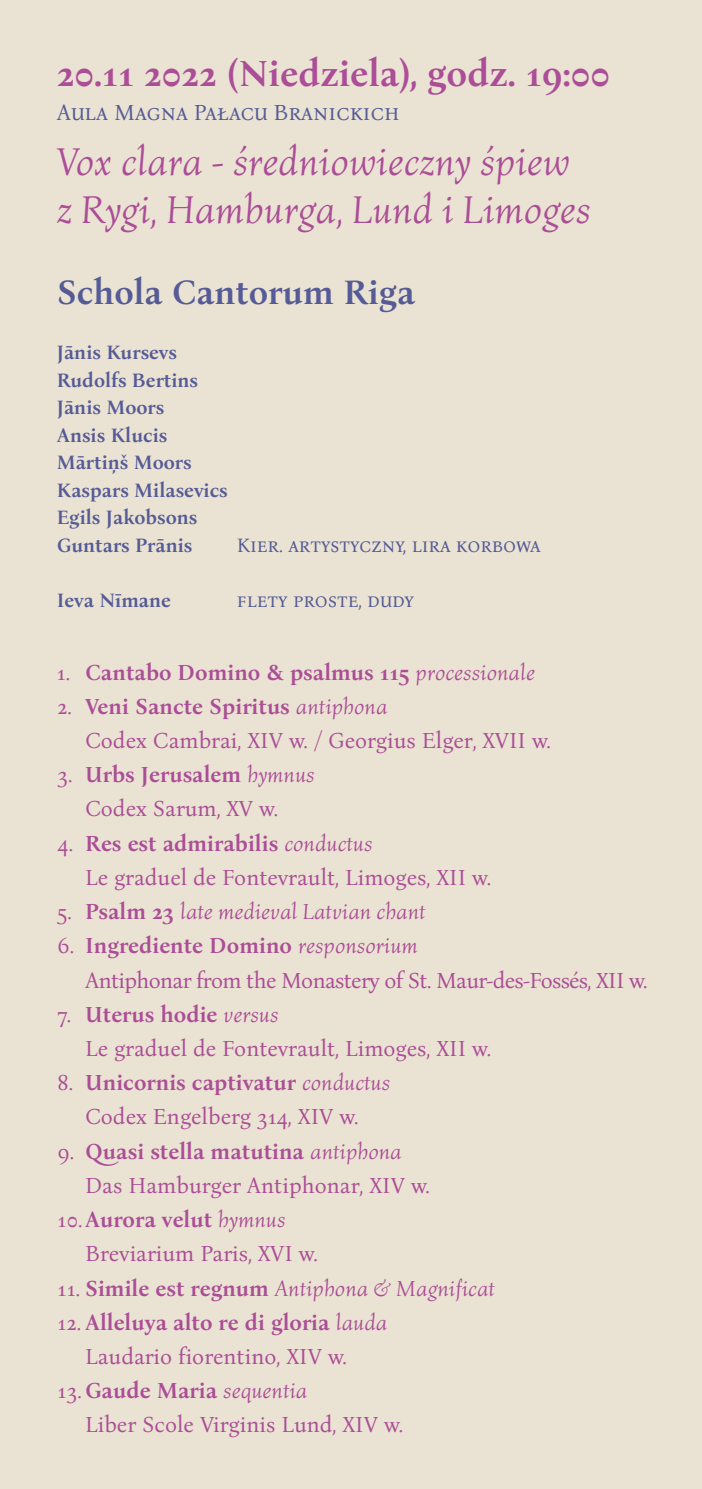
<style>
.page{position:relative;width:702px;height:1489px;background:#fff}
.page>*{position:absolute;margin:0;border:0;box-sizing:border-box;transform-origin:0 0}
.t1{font:italic 40px/48px "Bona Nova";color:#ab4d97}
.t2{font:700 37.5px "Bona Nova";color:#ab4d97}
.t3{font:700 35px "Bona Nova";color:#555b96}
.t4{font:22.5px/34.2px "Bona Nova";color:#ab4d97}
.t5{font:700 22.5px "Bona Nova";color:#ab4d97}
.t6{font:22.5px/34.2px "Bona Nova";letter-spacing:-.03em;color:#ab4d97}
.t7{font:italic 22.5px "Bona Nova";color:#ab4d97}
.t8{font:22.5px "Bona Nova";color:#555b96}
.t9{font:700 20px/27.5px "Bona Nova";color:#555b96}
.t10{font:20px "Bona Nova";color:#555b96}
.s1{font-weight:400}
.s2{font-weight:400;font-style:italic}
.s3{font-weight:700}
.s4{font-style:italic}
.s5{font-style:normal}
.s6{font-weight:700;font-style:normal}
</style>
<div class="page">
<div style="left:0;top:0;width:702px;height:1488px;background:#eae2d2"></div>
<h2 class="t2" style="left:57px;top:44px;width:554px">20.11 2022 (Niedziela), godz. 19:00</h2>
<p class="t8" style="left:57px;top:96px;width:344px">Aula Magna Pałacu Branickich</p>
<h1 class="t1" style="left:57px;top:139px;width:535px">Vox clara - średniowieczny śpiew z Rygi, Hamburga, Lund i Limoges</h1>
<h3 class="t3" style="left:57px;top:265px;width:360px">Schola Cantorum Riga</h3>
<p class="t9" style="left:57px;top:339px;width:172px">Jānis Kursevs<br>Rudolfs Bertins<br>Jānis Moors<br>Ansis Klucis<br>Mārtiņš Moors<br>Kaspars Milasevics<br>Egils Jakobsons<br>Guntars Prānis</p>
<p class="t10" style="left:237px;top:530px;width:305px">Kier. artystyczny, lira korbowa</p>
<p class="t9" style="left:57px;top:586px;width:116px">Ieva Nīmane</p>
<p class="t10" style="left:237px;top:585px;width:178px">flety proste, dudy</p>
<p class="t5" style="left:57px;top:654px;width:479px"><span class="s1">1.</span> Cantabo Domino &amp; psalmus 115 <span class="s2">processionale</span></p>
<p class="t4" style="left:85px;top:689px;width:467px;text-indent:-27px">2. <span class="s3">Veni Sancte Spiritus</span> <span class="s4">antiphona<br></span>Codex Cambrai, XIV w. / Georgius Elger, XVII w.</p>
<p class="t4" style="left:58px;top:758px;width:259px;text-align:center">3. <span class="s3">Urbs Jerusalem</span> <span class="s4">hymnus<br></span>Codex Sarum, XV w.</p>
<p class="t4" style="left:85px;top:826px;width:407px;text-indent:-27px">4. <span class="s3">Res est admirabilis</span> <span class="s4">conductus<br></span>Le graduel de Fontevrault, Limoges, XII w.</p>
<p class="t7" style="left:58px;top:895px;width:369px"><span class="s5">5.</span> <span class="s6">Psalm 23</span> late medieval Latvian chant</p>
<p class="t6" style="left:85px;top:929px;width:564px;text-indent:-27px">6. <span class="s3">Ingrediente Domino</span> <span class="s4">responsorium<br></span>Antiphonar from the Monastery of St. Maur-des-Fossés, XII w.</p>
<p class="t4" style="left:85px;top:997px;width:407px;text-indent:-27px">7. <span class="s3">Uterus hodie</span> <span class="s4">versus<br></span>Le graduel de Fontevrault, Limoges, XII w.</p>
<p class="t4" style="left:58px;top:1065px;width:334px;text-align:center">8. <span class="s3">Unicornis captivatur</span> <span class="s4">conductus<br></span>Codex Engelberg 314, XIV w.</p>
<p class="t5" style="left:58px;top:1133px;width:346px"><span class="s1">9.</span> Quasi stella matutina <span class="s2">antiphona</span></p>
<p class="t4" style="left:85px;top:1168px;width:346px">Das Hamburger Antiphonar, XIV w.</p>
<p class="t5" style="left:58px;top:1201px;width:229px"><span class="s1">10.</span>Aurora velut <span class="s2">hymnus</span></p>
<p class="t4" style="left:85px;top:1236px;width:234px">Breviarium Paris, XVI w.</p>
<p class="t7" style="left:58px;top:1271px;width:439px"><span class="s5">11.</span> <span class="s6">Simile est regnum</span> Antiphona &amp; Magnificat</p>
<p class="t4" style="left:58px;top:1305px;width:331px;text-align:center">12. <span class="s3">Alleluya alto re di gloria</span> <span class="s4">lauda<br></span>Laudario fiorentino, XIV w.</p>
<p class="t4" style="left:85px;top:1373px;width:319px;text-indent:-27px">13. <span class="s3">Gaude Maria</span> <span class="s4">sequentia<br></span>Liber Scole Virginis Lund, XIV w.</p>
</div>
